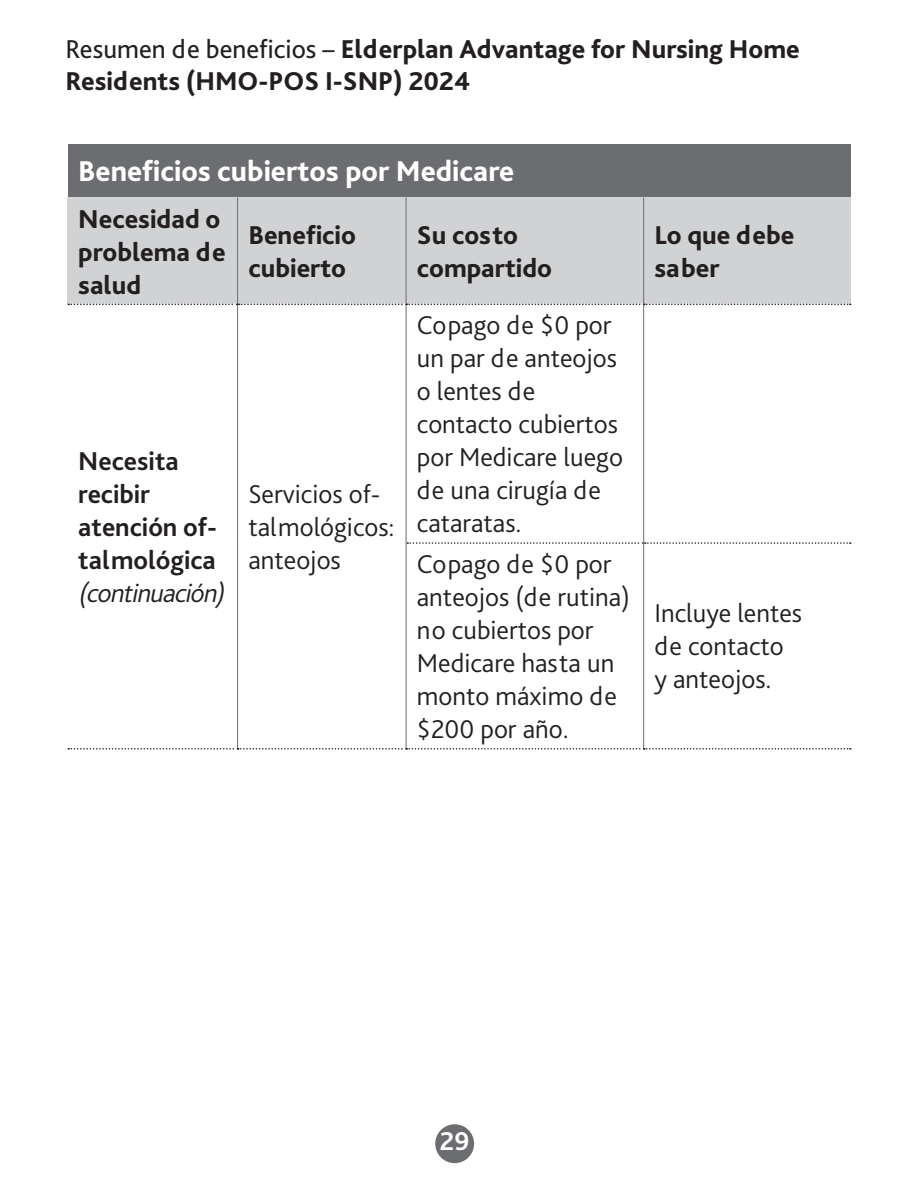
<style>
.page{position:relative;width:918px;height:1188px;background:#fff}
.page>*{position:absolute;margin:0;border:0;box-sizing:border-box;transform-origin:0 0}
.t1{font:800 30px "Bliss Pro";color:#fff}
.t2{font:300 27px/33px "Bliss Pro";color:#231f20}
.t3{font:800 27px/33px "Bliss Pro";color:#231f20}
.t4{font:700 27px/33px "Bliss Pro";color:#231f20}
.t5{font:italic 300 27px "Bliss Pro";color:#231f20}
.t6{font:700 27px "Bliss Pro";color:#fff}
.s1{font-weight:400}
</style>
<div class="page">
<svg style="left:68px;top:748px;width:783px;height:2px"></svg>
<div style="left:68px;top:144px;width:783px;height:54px;background:#6c6d70"></div>
<div style="left:68px;top:198px;width:170px;height:106px;background:#d1d2d4"></div>
<div style="left:238px;top:198px;width:168px;height:106px;background:#d1d2d4"></div>
<div style="left:406px;top:198px;width:238px;height:106px;background:#d1d2d4"></div>
<div style="left:644px;top:198px;width:207px;height:106px;background:#d1d2d4"></div>
<hr style="left:237px;top:198px;width:1px;height:106px;background:#6c6d70">
<hr style="left:237px;top:304px;width:1px;height:239px;background:#6c6d70">
<hr style="left:237px;top:543px;width:1px;height:205px;background:#6c6d70">
<hr style="left:643px;top:198px;width:1px;height:106px;background:#6c6d70">
<hr style="left:643px;top:305px;width:1px;height:238px;background:#6c6d70">
<hr style="left:643px;top:543px;width:1px;height:205px;background:#6c6d70">
<hr style="left:406px;top:198px;width:1px;height:106px;background:#6c6d70">
<hr style="left:406px;top:305px;width:1px;height:238px;background:#6c6d70">
<hr style="left:406px;top:543px;width:1px;height:205px;background:#6c6d70">
<svg style="left:407px;top:542px;width:444px;height:2px"></svg>
<div style="left:435px;top:1124px;width:39px;height:39px;background:#6c6d70;border-radius:50%"></div>
<svg style="left:68px;top:304px;width:783px;height:1px"></svg>
<p class="t3" style="left:66px;top:32px;width:736px;line-height:32.4px"><span class="s1">Resumen de beneficios –</span> Elderplan Advantage for Nursing Home<br>Residents (HMO‑POS I‑SNP) 2024</p>
<p class="t1" style="left:78px;top:153px;width:437px">Beneficios cubiertos por Medicare</p>
<p class="t3" style="left:78px;top:201px;width:149px">Necesidad o problema de salud</p>
<p class="t3" style="left:248px;top:218px;width:109px">Beneficio cubierto</p>
<p class="t3" style="left:417px;top:218px;width:137px">Su costo compartido</p>
<p class="t3" style="left:654px;top:218px;width:141px">Lo que debe saber</p>
<p class="t4" style="left:78px;top:444px;width:139px">Necesita recibir atención of&shy;talmológica</p>
<p class="t5" style="left:78px;top:576px;width:154px">(continuación)</p>
<p class="t2" style="left:248px;top:477px;width:148px">Servicios of&shy;talmológicos: anteojos</p>
<p class="t2" style="left:417px;top:308px;width:208px">Copago de $0 por un par de anteojos o lentes de contacto cubiertos por Medicare luego de una cirugía de cataratas.</p>
<p class="t2" style="left:417px;top:547px;width:214px">Copago de $0 por anteojos (de rutina) no cubiertos por<br>Medicare hasta un monto máximo de $200 por año.</p>
<p class="t2" style="left:654px;top:596px;width:149px">Incluye lentes de contacto y anteojos.</p>
<p class="t6" style="left:440px;top:1125px;width:31px">29</p>
</div>
